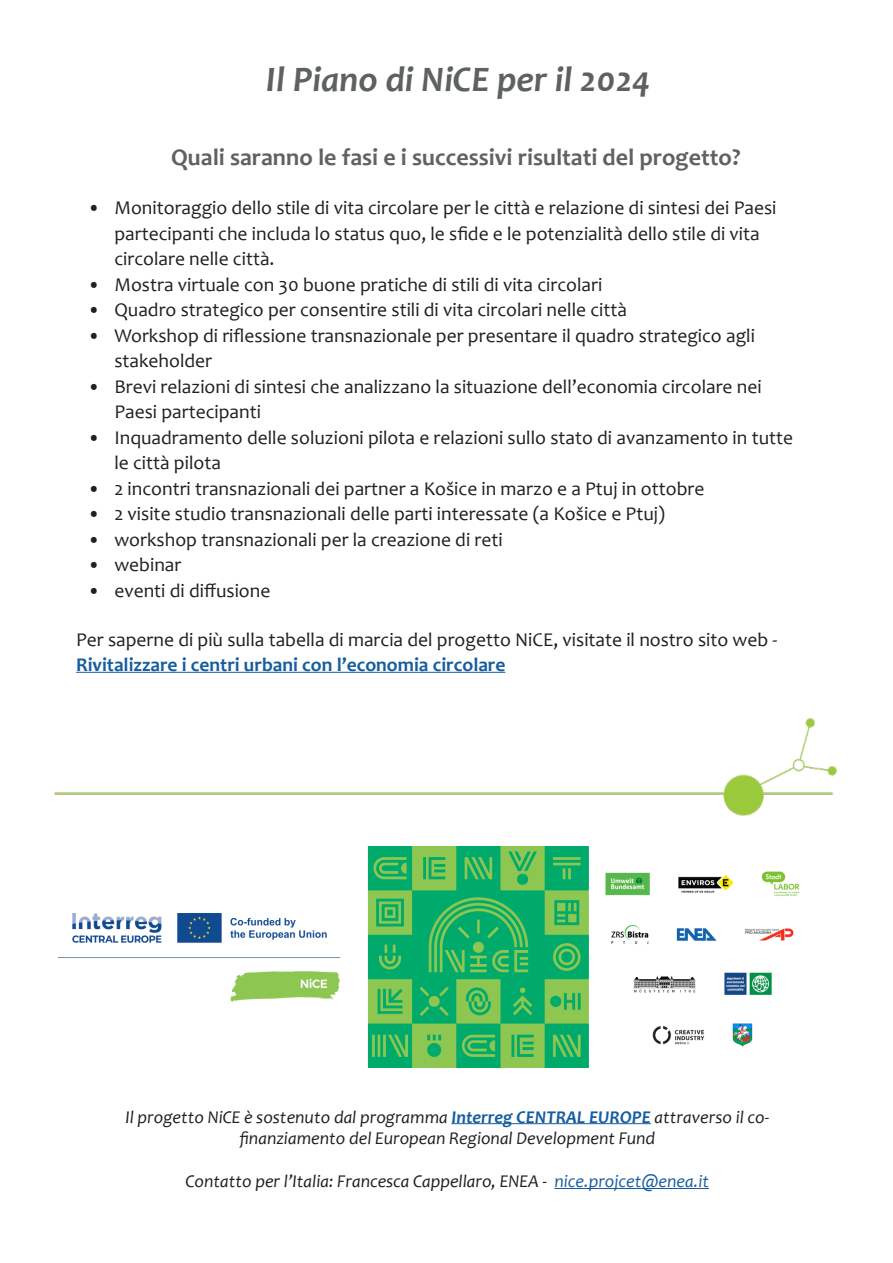
<style>
.page{position:relative;width:893px;height:1263px;background:#fff}
.page>*{position:absolute;margin:0;border:0;box-sizing:border-box;transform-origin:0 0}
.t1{font:italic 700 36px "Candara";color:#5d6161}
.t2{font:700 24px "Candara";color:#5e6262}
.t3{font:19.5px/25.5px "Candara";color:#231f20}
.t4{font:italic 18px/21.6px "Candara";color:#231f20;text-align:center}
.s1{font-weight:700;color:#175d9e}
.s2{color:#175d9e}
</style>
<div class="page">
<hr style="left:76px;top:672px;width:429px;height:1px;background:#175d9e">
<hr style="left:451px;top:1123px;width:200px;height:1px;background:#175d9e">
<hr style="left:554px;top:1188px;width:155px;height:1px;background:#175d9e">
<img style="left:57px;top:846px;width:743px;height:221px">
<img style="left:55px;top:718px;width:782px;height:98px">
<p class="t1" style="left:266px;top:57px;width:386px">Il Piano di NiCE per il 2024</p>
<p class="t2" style="left:171px;top:142px;width:571px">Quali saranno le fasi e i successivi risultati del progetto?</p>
<p class="t3" style="left:114px;top:195px;width:664px;text-indent:-27px">• Monitoraggio dello stile di vita circolare per le città e relazione di sintesi dei Paesi partecipanti che includa lo status quo, le sfide e le potenzialità dello stile di vita circolare nelle città.</p>
<p class="t3" style="left:87px;top:271px;width:516px">• Mostra virtuale con 30 buone pratiche di stili di vita circolari</p>
<p class="t3" style="left:87px;top:297px;width:541px">• Quadro strategico per consentire stili di vita circolari nelle città</p>
<p class="t3" style="left:114px;top:322px;width:642px;text-indent:-27px">• Workshop di riflessione transnazionale per presentare il quadro strategico agli stakeholder</p>
<p class="t3" style="left:114px;top:373px;width:649px;text-indent:-27px">• Brevi relazioni di sintesi che analizzano la situazione dell’economia circolare nei<br>Paesi partecipanti</p>
<p class="t3" style="left:114px;top:424px;width:680px;text-indent:-27px">• Inquadramento delle soluzioni pilota e relazioni sullo stato di avanzamento in tutte le città pilota</p>
<p class="t3" style="left:87px;top:475px;width:619px">• 2 incontri transnazionali dei partner a Košice in marzo e a Ptuj in ottobre</p>
<p class="t3" style="left:87px;top:501px;width:579px">• 2 visite studio transnazionali delle parti interessate (a Košice e Ptuj)</p>
<p class="t3" style="left:87px;top:526px;width:417px">• workshop transnazionali per la creazione di reti</p>
<p class="t3" style="left:87px;top:552px;width:96px">• webinar</p>
<p class="t3" style="left:87px;top:577px;width:185px">• eventi di diffusione</p>
<p class="t3" style="left:76px;top:626px;width:703px">Per saperne di più sulla tabella di marcia del progetto NiCE, visitate il nostro sito web -<br><span class="s1">Rivitalizzare i centri urbani con l’economia circolare</span></p>
<p class="t4" style="left:125px;top:1106px;width:645px">Il progetto NiCE è sostenuto dal programma <span class="s1">Interreg CENTRAL EUROPE</span> attraverso il co&shy;finanziamento del European Regional Development Fund</p>
<p class="t4" style="left:186px;top:1170px;width:525px">Contatto per l’Italia: Francesca Cappellaro, ENEA - <span class="s2">nice.projcet@enea.it</span></p>
</div>
